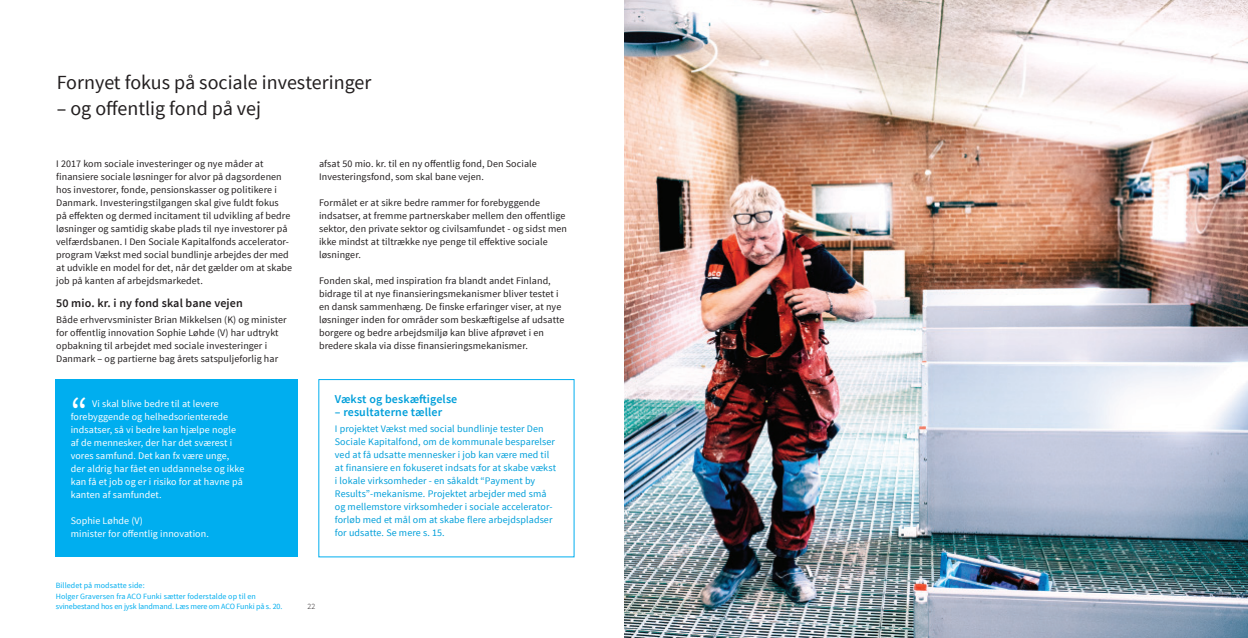
<style>
.page{position:relative;width:1248px;height:638px;background:#fff}
.page>*{position:absolute;margin:0;border:0;box-sizing:border-box;transform-origin:0 0}
.t1{font:40px "Source Sans Pro";color:#fff}
.t2{font:20px "Source Sans Pro";color:#231f20}
.t3{font:600 12px "Source Sans Pro";letter-spacing:.01em;color:#009fda}
.t4{font:600 12px "Source Sans Pro";letter-spacing:.01em;color:#231f20}
.t5{font:10px/13px "Source Sans Pro";letter-spacing:.01em;color:#231f20}
.t6{font:10px/13px "Source Sans Pro";letter-spacing:.01em;color:#009fda}
.t7{font:10px/13px "Source Sans Pro";letter-spacing:.01em;color:#fff}
.t8{font:8px/10.5px "Source Sans Pro";color:#00aeef}
.t9{font:300 8px "Source Sans Pro";color:#231f20}
</style>
<div class="page">
<div style="left:56px;top:379px;width:242px;height:178px;background:#00aeef"></div>
<img style="left:624px;top:0;width:623px;height:638px">
<h2 class="t2" style="left:57px;top:70px;width:316px">Fornyet fokus på sociale investeringer</h2>
<h2 class="t2" style="left:57px;top:96px;width:206px">– og offentlig fond på vej</h2>
<p class="t5" style="left:56px;top:157px;width:237px">I 2017 kom sociale investeringer og nye måder at finansiere sociale løsninger for alvor på dagsordenen hos investorer, fonde, pensionskasser og politikere i Danmark. Investeringstilgangen skal give fuldt fokus<br>på effekten og dermed incitament til udvikling af bedre løsninger og samtidig skabe plads til nye investorer på velfærdsbanen. I Den Sociale Kapitalfonds accelerator&shy;program Vækst med social bundlinje arbejdes der med at udvikle en model for det, når det gælder om at skabe job på kanten af arbejdsmarkedet.</p>
<p class="t4" style="left:56px;top:295px;width:188px">50 mio. kr. i ny fond skal bane vejen</p>
<p class="t5" style="left:56px;top:313px;width:232px">Både erhvervsminister Brian Mikkelsen (K) og minister for offentlig innovation Sophie Løhde (V) har udtrykt opbakning til arbejdet med sociale investeringer i Danmark – og partierne bag årets satspuljeforlig har</p>
<h1 class="t1" style="left:71px;top:387px;width:18px">“</h1>
<p class="t7" style="left:71px;top:397px;width:175px;text-indent:21px">Vi skal blive bedre til at levere forebyggende og helhedsorienterede indsatser, så vi bedre kan hjælpe nogle af de mennesker, der har det sværest i vores samfund. Det kan fx være unge, der aldrig har fået en uddannelse og ikke kan få et job og er i risiko for at havne på kanten af samfundet.</p>
<p class="t7" style="left:71px;top:514px;width:140px">Sophie Løhde (V)<br>minister for offentlig innovation.</p>
<p class="t5" style="left:319px;top:157px;width:219px">afsat 50 mio. kr. til en ny offentlig fond, Den Sociale<br>Investeringsfond, som skal bane vejen.</p>
<p class="t5" style="left:319px;top:196px;width:249px">Formålet er at sikre bedre rammer for forebyggende indsatser, at fremme partnerskaber mellem den offentlige sektor, den private sektor og civilsamfundet - og sidst men ikke mindst at tiltrække nye penge til effektive sociale løsninger.</p>
<p class="t5" style="left:319px;top:274px;width:247px">Fonden skal, med inspiration fra blandt andet Finland, bidrage til at nye finansieringsmekanismer bliver testet i en dansk sammenhæng. De finske erfaringer viser, at nye løsninger inden for områder som beskæftigelse af udsatte borgere og bedre arbejdsmiljø kan blive afprøvet i en bredere skala via disse finansieringsmekanismer.</p>
<p class="t3" style="left:335px;top:392px;width:124px">Vækst og beskæftigelse</p>
<p class="t3" style="left:335px;top:405px;width:109px">– resultaterne tæller</p>
<p class="t6" style="left:335px;top:423px;width:223px">I projektet Vækst med social bundlinje tester Den Sociale Kapitalfond, om de kommunale besparelser ved at få udsatte mennesker i job kan være med til at finansiere en fokuseret indsats for at skabe vækst i lokale virksomheder - en såkaldt “Payment by Results”-mekanisme. Projektet arbejder med små og mellemstore virksomheder i sociale accelerator&shy;forløb med et mål om at skabe flere arbejdspladser for udsatte. Se mere s. 15.</p>
<p class="t8" style="left:56px;top:580px;width:228px">Billedet på modsatte side:<br>Holger Graversen fra ACO Funki sætter foderstalde op til en svinebestand hos en jysk landmand. Læs mere om ACO Funki på s. 20.</p>
<p class="t9" style="left:307px;top:601px;width:9px">22</p>
</div>
